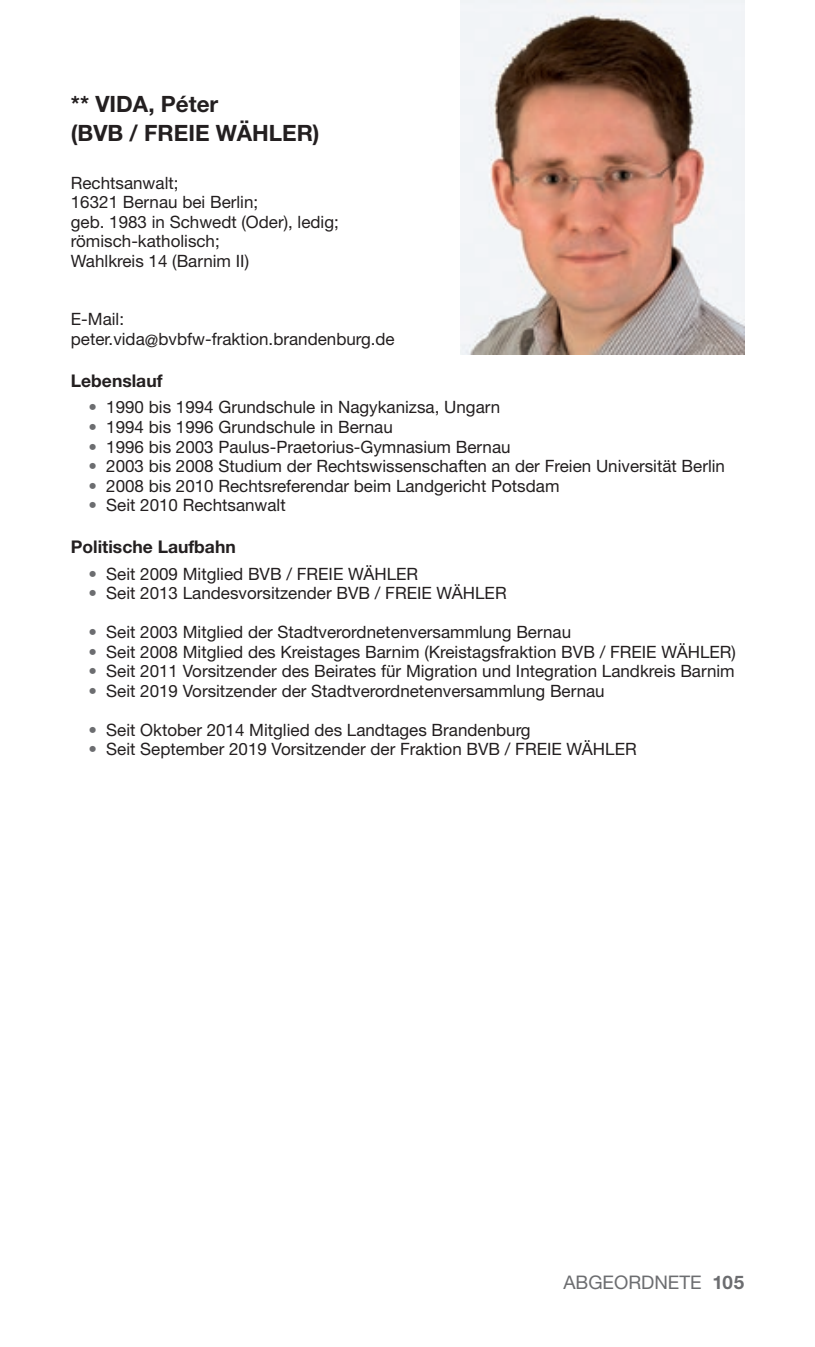
<style>
.page{position:relative;width:815px;height:1347px;background:#fff}
.page>*{position:absolute;margin:0;border:0;box-sizing:border-box;transform-origin:0 0}
.t1{font:700 22.5px/28.8px "Helvetica Neue LT Std";color:#231f20}
.t2{font:18.75px "Helvetica Neue LT Std";color:#6c6d70}
.t3{font:700 17.5px "Helvetica Neue LT Std";color:#231f20}
.t4{font:17px/19.5px "Helvetica Neue LT Std";color:#231f20}
.s1{color:#6c6d70}
.s2{font-weight:700}
</style>
<div class="page">
<img style="left:461px;top:0;width:283px;height:354px">
<h1 class="t1" style="left:71px;top:89px;width:250px">** VIDA, Péter<br>(BVB / FREIE WÄHLER)</h1>
<p class="t4" style="left:71px;top:173px;width:269px">Rechtsanwalt;<br>16321 Bernau bei Berlin;<br>geb. 1983 in Schwedt (Oder), ledig; römisch-katholisch;<br>Wahlkreis 14 (Barnim II)</p>
<p class="t4" style="left:71px;top:309px;width:325px">E-Mail: peter.vida@bvbfw-fraktion.brandenburg.de</p>
<p class="t3" style="left:71px;top:370px;width:93px">Lebenslauf</p>
<p class="t4" style="left:89px;top:397px;width:413px"><span class="s1">•</span> 1990 bis 1994 Grundschule in Nagykanizsa, Ungarn</p>
<p class="t4" style="left:89px;top:417px;width:306px"><span class="s1">•</span> 1994 bis 1996 Grundschule in Bernau</p>
<p class="t4" style="left:89px;top:436px;width:424px"><span class="s1">•</span> 1996 bis 2003 Paulus-Praetorius-Gymnasium Bernau</p>
<p class="t4" style="left:89px;top:456px;width:638px"><span class="s1">•</span> 2003 bis 2008 Studium der Rechtswissenschaften an der Freien Universität Berlin</p>
<p class="t4" style="left:89px;top:475px;width:472px"><span class="s1">•</span> 2008 bis 2010 Rechtsreferendar beim Landgericht Potsdam</p>
<p class="t4" style="left:89px;top:495px;width:199px"><span class="s1">•</span> Seit 2010 Rechtsanwalt</p>
<p class="t3" style="left:71px;top:536px;width:166px">Politische Laufbahn</p>
<p class="t4" style="left:89px;top:563px;width:331px"><span class="s1">•</span> Seit 2009 Mitglied BVB / FREIE WÄHLER</p>
<p class="t4" style="left:89px;top:583px;width:420px"><span class="s1">•</span> Seit 2013 Landesvorsitzender BVB / FREIE WÄHLER</p>
<p class="t4" style="left:89px;top:622px;width:484px"><span class="s1">•</span> Seit 2003 Mitglied der Stadtverordnetenversammlung Bernau</p>
<p class="t4" style="left:89px;top:641px;width:649px"><span class="s1">•</span> Seit 2008 Mitglied des Kreistages Barnim (Kreistagsfraktion BVB / FREIE WÄHLER)</p>
<p class="t4" style="left:89px;top:661px;width:648px"><span class="s1">•</span> Seit 2011 Vorsitzender des Beirates für Migration und Integration Landkreis Barnim</p>
<p class="t4" style="left:89px;top:680px;width:518px"><span class="s1">•</span> Seit 2019 Vorsitzender der Stadtverordnetenversammlung Bernau</p>
<p class="t4" style="left:89px;top:719px;width:444px"><span class="s1">•</span> Seit Oktober 2014 Mitglied des Landtages Brandenburg</p>
<p class="t4" style="left:89px;top:739px;width:550px"><span class="s1">•</span> Seit September 2019 Vorsitzender der Fraktion BVB / FREIE WÄHLER</p>
<p class="t2" style="left:563px;top:1271px;width:182px">ABGEORDNETE <span class="s2">105</span></p>
</div>
